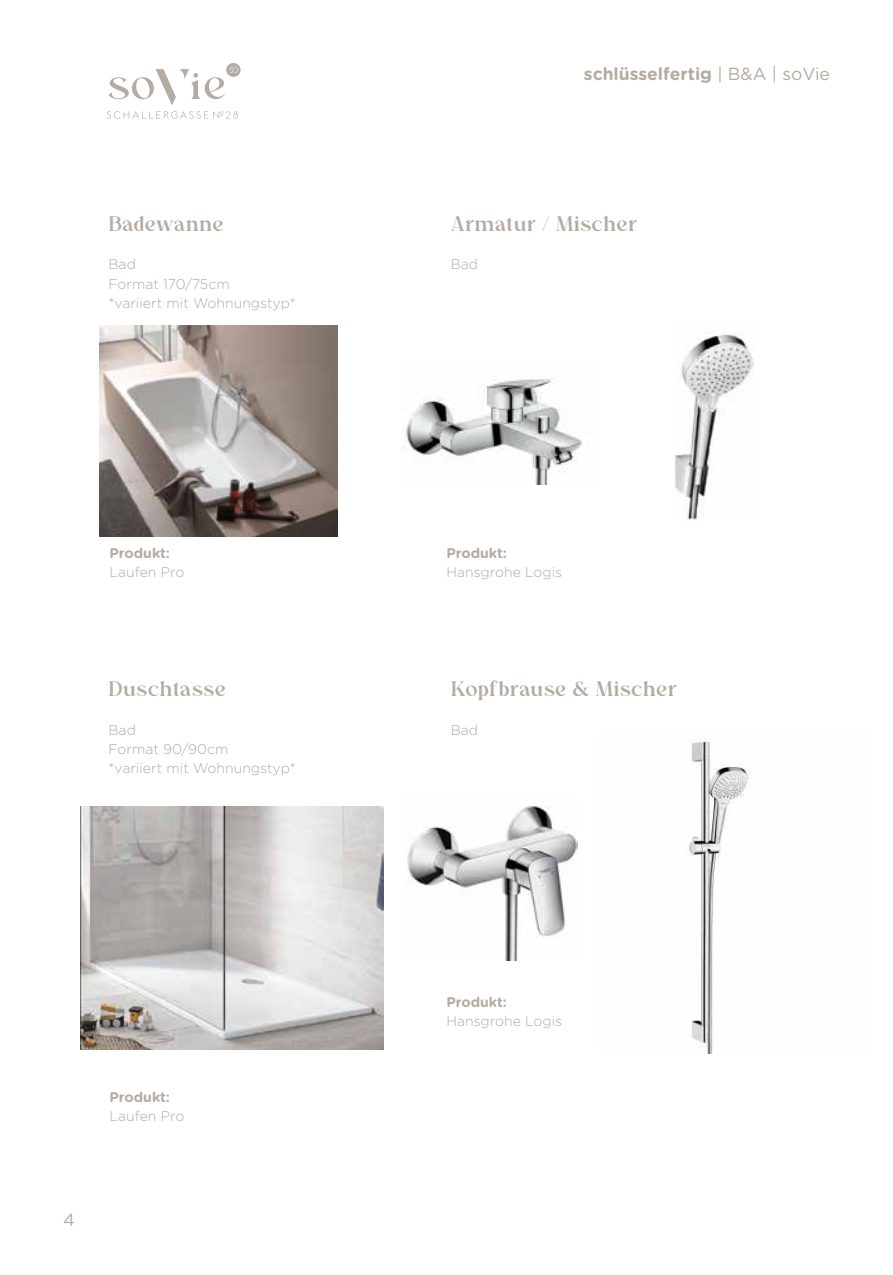
<style>
.page{position:relative;width:893px;height:1275px;background:#fff}
.page>*{position:absolute;margin:0;border:0;box-sizing:border-box;transform-origin:0 0}
.t1{font:500 21px "Regis";color:#b4aba2}
.t2{font:700 17.5px "Gotham Rounded";color:#b4aba2}
.t3{font:17.5px "Gotham Rounded";color:#b4aba2}
.t4{font:300 14px/19.2px "Gotham Rounded";color:#b4aba2}
.t5{font:700 14px "Gotham Rounded";color:#b4aba2}
.s1{font-weight:400}
</style>
<div class="page">
<img style="left:99px;top:326px;width:238px;height:211px">
<img style="left:81px;top:806px;width:303px;height:243px">
<img style="left:401px;top:378px;width:181px;height:107px">
<img style="left:407px;top:805px;width:171px;height:155px">
<img style="left:689px;top:740px;width:62px;height:313px">
<img style="left:674px;top:332px;width:79px;height:188px">
<svg style="left:109px;top:63px;width:132px;height:42px"></svg>
<svg style="left:107px;top:111px;width:131px;height:8px"></svg>
<h1 class="t1" style="left:109px;top:212px;width:117px">Badewanne</h1>
<p class="t4" style="left:109px;top:254px;width:189px">Bad<br>Format 170/75cm<br>*variiert mit Wohnungstyp*</p>
<p class="t5" style="left:110px;top:543px;width:62px">Produkt:</p>
<p class="t4" style="left:110px;top:562px;width:76px">Laufen Pro</p>
<h1 class="t1" style="left:109px;top:677px;width:119px">Duschtasse</h1>
<p class="t4" style="left:109px;top:720px;width:189px">Bad<br>Format 90/90cm<br>*variiert mit Wohnungstyp*</p>
<p class="t3" style="left:63px;top:1208px;width:13px">4</p>
<p class="t5" style="left:110px;top:1087px;width:62px">Produkt:</p>
<p class="t4" style="left:110px;top:1106px;width:76px">Laufen Pro</p>
<p class="t2" style="left:584px;top:61px;width:248px">schlüsselfertig <span class="s1">| B&amp;A | soVie</span></p>
<h1 class="t1" style="left:451px;top:212px;width:188px">Armatur / Mischer</h1>
<p class="t4" style="left:451px;top:254px;width:29px">Bad</p>
<p class="t5" style="left:446px;top:543px;width:62px">Produkt:</p>
<p class="t4" style="left:446px;top:562px;width:117px">Hansgrohe Logis</p>
<h1 class="t1" style="left:451px;top:677px;width:228px">Kopfbrause &amp; Mischer</h1>
<p class="t4" style="left:451px;top:720px;width:29px">Bad</p>
<p class="t5" style="left:446px;top:992px;width:62px">Produkt:</p>
<p class="t4" style="left:446px;top:1011px;width:117px">Hansgrohe Logis</p>
</div>
